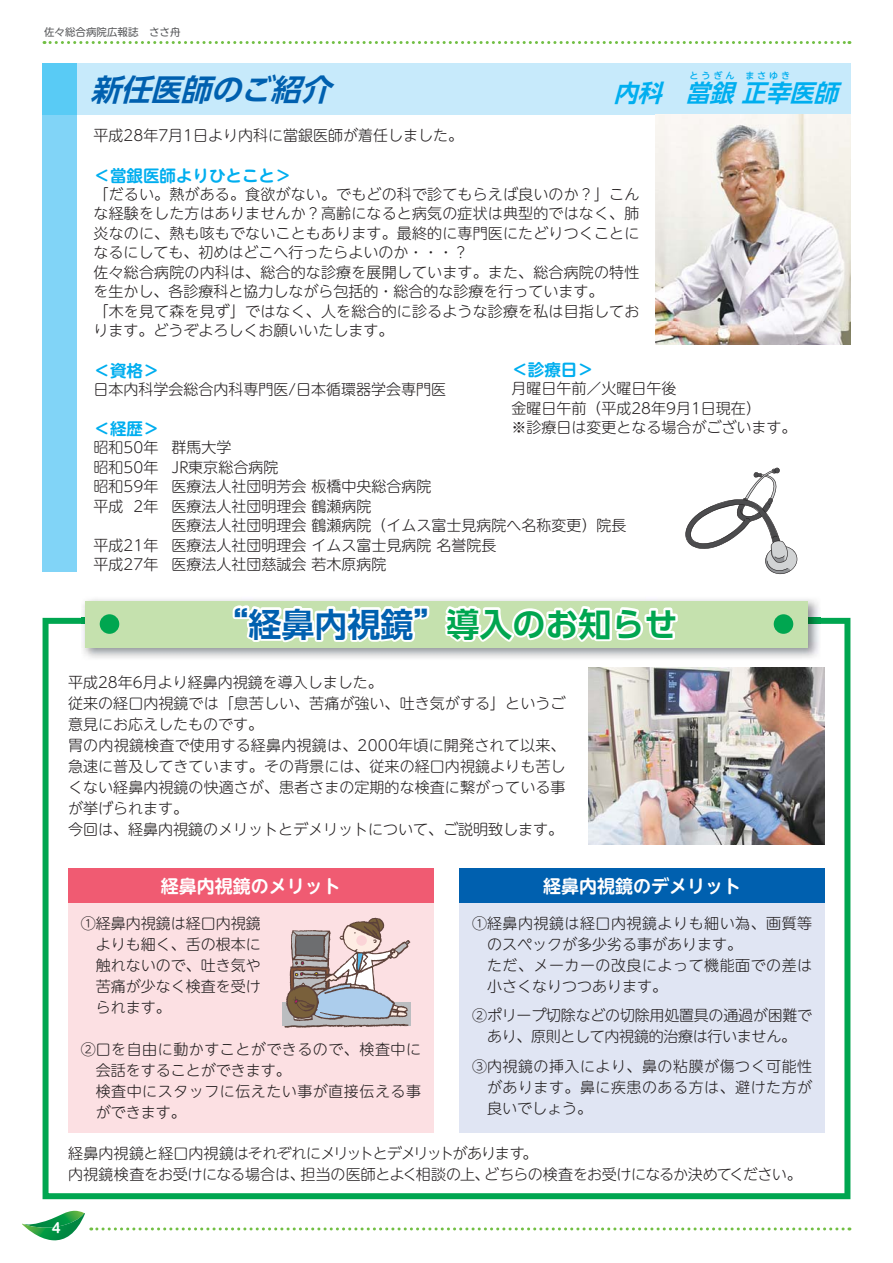
<style>
.page{position:relative;width:893px;height:1263px;background:#fff}
.page>*{position:absolute;margin:0;border:0;box-sizing:border-box;transform-origin:0 0}
.t1{font:33px "UD Shin Go Pro De Bold 90 msp RKSJ H";color:#0060af}
.t2{font:italic 30px "UD Shin Go Pro De Bold 90 msp RKSJ H";color:#0060af}
.t3{font:italic 24px "UD Shin Go Pro De Bold 90 msp RKSJ H";color:#00aeef}
.t4{font:18px "UD Shin M Go Pro De Bold 90 msp RKSJ H";color:#fff}
.t5{font:16.5px "UD Shin M Go Pro De Bold 90 msp RKSJ H";color:#00aeef}
.t6{font:15px/21px "UD Shin M Go Pro Light 90 msp RKSJ H";color:#231f20}
.t7{font:15px "UD Shin M Go Pro Light 90 msp RKSJ H";letter-spacing:.035em;color:#231f20}
.t8{font:15px/21px "UD Shin M Go Pro Light 90 msp RKSJ H";letter-spacing:-.025em;color:#231f20}
.t9{font:13.5px "UD Shin M Go Pro De Bold 90 msp RKSJ H";color:#fff}
.t10{font:10.5px "UD Shin M Go Pro Regular 90 msp RKSJ H";color:#58595b}
.t11{font:9px "UD Shin M Go Pro Medium 90 msp RKSJ H";letter-spacing:.335em;color:#00aeef}
.s1{color:#00a650}
</style>
<div class="page">
<svg style="left:22px;top:1211px;width:63px;height:30px"></svg>
<svg style="left:44px;top:41px;width:806px;height:3px"></svg>
<svg style="left:91px;top:1227px;width:759px;height:3px"></svg>
<div style="left:43px;top:64px;width:34px;height:508px;background:#81d4f7"></div>
<div style="left:77px;top:64px;width:773px;height:51px;background:#c7eafb"></div>
<div style="left:43px;top:64px;width:34px;height:51px;background:#59cbf5"></div>
<img style="left:655px;top:115px;width:195px;height:229px">
<svg style="left:43px;top:618px;width:807px;height:581px"></svg>
<div style="left:68px;top:869px;width:366px;height:34px;background:#f05b72"></div>
<div style="left:459px;top:869px;width:366px;height:34px;background:#0060af"></div>
<div style="left:68px;top:903px;width:366px;height:229px;background:#fce0e3"></div>
<div style="left:459px;top:903px;width:366px;height:229px;background:#e0e5f3"></div>
<svg style="left:284px;top:918px;width:127px;height:110px"></svg>
<div style="left:356px;top:935px;width:11px;height:11px;background:#fbd4d7;border-radius:50%"></div>
<img style="left:81px;top:599px;width:740px;height:61px">
<img style="left:81px;top:618px;width:740px;height:6px">
<div style="left:85px;top:601px;width:723px;height:46px;background:#c5e1ae"></div>
<svg style="left:232px;top:605px;width:198px;height:38px"></svg>
<svg style="left:444px;top:606px;width:234px;height:36px"></svg>
<div style="left:100px;top:614px;width:19px;height:20px;background:#00a650;border-radius:50%"></div>
<div style="left:774px;top:614px;width:19px;height:20px;background:#00a650;border-radius:50%"></div>
<svg style="left:685px;top:467px;width:113px;height:107px"></svg>
<p class="t10" style="left:44px;top:29px;width:138px">佐々総合病院広報誌　ささ舟</p>
<h2 class="t2" style="left:90px;top:79px;width:241px">新任医師のご紹介</h2>
<h3 class="t3" style="left:613px;top:84px;width:104px">内科　當</h3>
<p class="t11" style="left:689px;top:72px;width:46px">とうぎん</p>
<h3 class="t3" style="left:709px;top:84px;width:64px">銀 正</h3>
<p class="t11" style="left:745px;top:72px;width:46px">まさゆき</p>
<h3 class="t3" style="left:765px;top:84px;width:73px">幸医師</h3>
<p class="t6" style="left:94px;top:127px;width:371px">平成28年7月1日より内科に當銀医師が着任しました。</p>
<p class="t5" style="left:94px;top:169px;width:199px">＜當銀医師よりひとこと＞</p>
<p class="t6" style="left:94px;top:186px;width:547px;line-height:19.5px">「だるい。熱がある。食欲がない。でもどの科で診てもらえば良いのか？」こんな経験をした方はありませんか？高齢になると病気の症状は典型的ではなく、肺炎なのに、熱も咳もでないこともあります。最終的に専門医にたどりつくことになるにしても、初めはどこへ行ったらよいのか・・・？<br>佐々総合病院の内科は、総合的な診療を展開しています。また、総合病院の特性を生かし、各診療科と協力しながら包括的・総合的な診療を行っています。<br>「木を見て森を見ず」ではなく、人を総合的に診るような診療を私は目指しております。どうぞよろしくお願いいたします。</p>
<p class="t5" style="left:94px;top:364px;width:67px">＜資格＞</p>
<p class="t6" style="left:94px;top:381px;width:354px">日本内科学会総合内科専門医/日本循環器学会専門医</p>
<p class="t5" style="left:94px;top:423px;width:67px">＜経歴＞</p>
<p class="t6" style="left:94px;top:439px;width:139px">昭和50年 群馬大学</p>
<p class="t6" style="left:94px;top:459px;width:186px">昭和50年 JR東京総合病院</p>
<p class="t6" style="left:94px;top:478px;width:339px">昭和59年 医療法人社団明芳会 板橋中央総合病院</p>
<p class="t6" style="left:94px;top:498px;width:279px">平成 2年 医療法人社団明理会 鶴瀬病院</p>
<p class="t6" style="left:172px;top:517px;width:456px">医療法人社団明理会 鶴瀬病院（イムス富士見病院へ名称変更）院長</p>
<p class="t6" style="left:94px;top:537px;width:404px">平成21年 医療法人社団明理会 イムス富士見病院 名誉院長</p>
<p class="t6" style="left:94px;top:556px;width:294px">平成27年 医療法人社団慈誠会 若木原病院</p>
<p class="t5" style="left:511px;top:364px;width:84px">＜診療日＞</p>
<p class="t6" style="left:511px;top:381px;width:286px;line-height:19.5px">月曜日午前／火曜日午後<br>金曜日午前（平成28年9月1日現在）<br>※診療日は変更となる場合がございます。</p>
<h1 class="t1" style="left:215px;top:612px;width:463px">“経鼻内視鏡”<span class="s1">導入のお知らせ</span></h1>
<p class="t6" style="left:68px;top:674px;width:499px">平成28年6月より経鼻内視鏡を導入しました。<br>従来の経口内視鏡では「息苦しい、苦痛が強い、吐き気がする」というご意見にお応えしたものです。<br>胃の内視鏡検査で使用する経鼻内視鏡は、2000年頃に開発されて以来、急速に普及してきています。その背景には、従来の経口内視鏡よりも苦しくない経鼻内視鏡の快適さが、患者さまの定期的な検査に繋がっている事が挙げられます。<br>今回は、経鼻内視鏡のメリットとデメリットについて、ご説明致します。</p>
<p class="t4" style="left:161px;top:879px;width:181px">経鼻内視鏡のメリット</p>
<p class="t4" style="left:543px;top:879px;width:199px">経鼻内視鏡のデメリット</p>
<p class="t6" style="left:81px;top:915px;width:181px;text-align:justify">① 経鼻内視鏡は経口内視鏡　よりも細く、舌の根本に　触れないので、吐き気や　苦痛が少なく検査を受け　られます。</p>
<p class="t7" style="left:81px;top:1044px;width:342px">② 口を自由に動かすことができるので、検査中に</p>
<p class="t6" style="left:96px;top:1062px;width:196px">会話をすることができます。</p>
<p class="t7" style="left:81px;top:1086px;width:342px">　 検査中にスタッフに伝えたい事が直接伝える事</p>
<p class="t6" style="left:96px;top:1104px;width:91px">ができます。</p>
<p class="t7" style="left:472px;top:918px;width:342px">① 経鼻内視鏡は経口内視鏡よりも細い為、画質等</p>
<p class="t6" style="left:487px;top:936px;width:256px">のスペックが多少劣る事があります。</p>
<p class="t7" style="left:472px;top:960px;width:342px">　 ただ、メーカーの改良によって機能面での差は</p>
<p class="t6" style="left:487px;top:978px;width:181px">小さくなりつつあります。</p>
<p class="t6" style="left:472px;top:1007px;width:342px;text-align:center">② ポリープ切除などの切除用処置具の通過が困難であり、原則として内視鏡的治療は行いません。</p>
<p class="t6" style="left:487px;top:1058px;width:327px;text-align:justify;text-indent:-15px">③ 内視鏡の挿入により、鼻の粘膜が傷つく可能性があります。鼻に疾患のある方は、避けた方が良いでしょう。</p>
<p class="t8" style="left:68px;top:1145px;width:735px">経鼻内視鏡と経口内視鏡はそれぞれにメリットとデメリットがあります。<br>内視鏡検査をお受けになる場合は、担当の医師とよく相談の上、どちらの検査をお受けになるか決めてください。</p>
<p class="t9" style="left:52px;top:1223px;width:10px">4</p>
</div>
